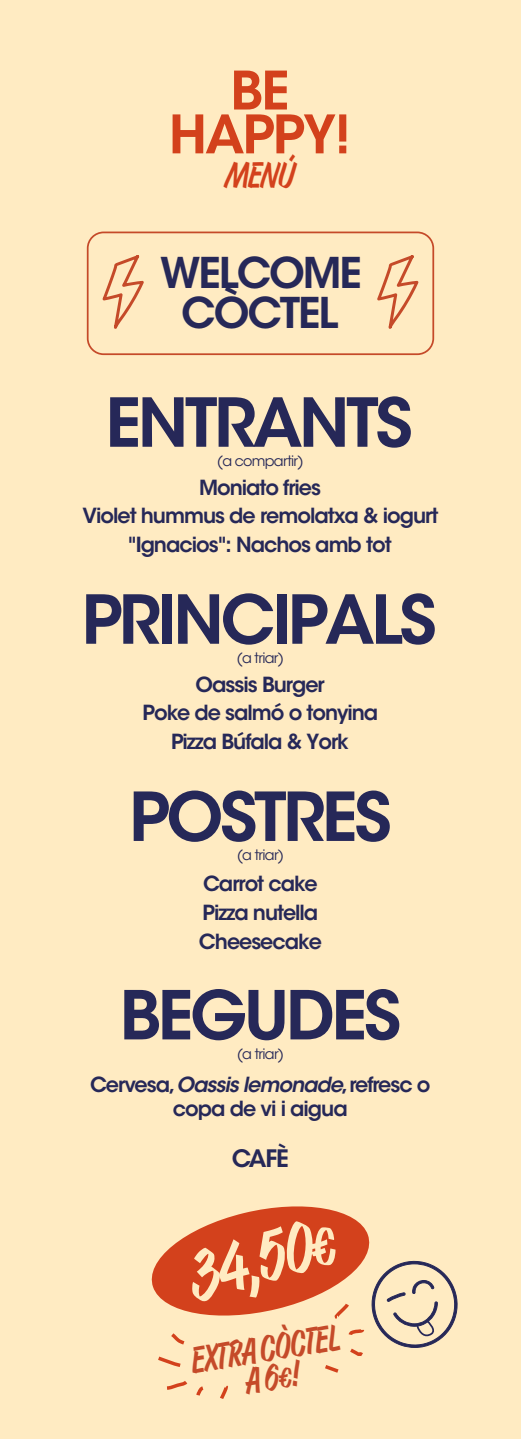
<style>
.page{position:relative;width:521px;height:1439px;background:#ffebc2}
.page>*{position:absolute;margin:0;border:0;box-sizing:border-box;transform-origin:0 0}
.t1{font:600 66.85px "ITC Avant Garde Std";letter-spacing:-.05em;color:#262858}
.t2{font:61.25px "Jaakko";color:#ffebc2}
.t3{font:600 52.68px/43.8px "ITC Avant Garde Std";letter-spacing:-.03em;color:#d3411c;text-align:center}
.t4{font:600 42.18px/40.1px "ITC Avant Garde Std";letter-spacing:-.05em;color:#262858;text-align:center}
.t5{font:32.02px/29.1px "Jaakko";color:#c54a29;text-align:center}
.t6{font:31.5px "Jaakko";color:#d3411c}
.t7{font:600 23.8px "ITC Avant Garde Std";color:#262858}
.t8{font:600 20.65px/28.7px "ITC Avant Garde Std";letter-spacing:-.05em;color:#262858;text-align:center}
.t9{font:14.35px "ITC Avant Garde Std";letter-spacing:-.05em;color:#262858}
.s1{font-style:italic}
.s2{font-size:45.85px}
</style>
<div class="page">
<div style="left:87px;top:231px;width:347px;height:124px;border:2px solid #c54a29;border-radius:16px"></div>
<svg style="left:377px;top:255px;width:41px;height:74px"></svg>
<svg style="left:102px;top:255px;width:42px;height:74px"></svg>
<svg style="left:151px;top:1206px;width:307px;height:193px"></svg>
<h3 class="t3" style="left:169px;top:68px;width:184px">BE<br>HAPPY!</h3>
<h3 class="t6" style="left:224px;top:153px;width:72px">MENÚ</h3>
<h3 class="t4" style="left:160px;top:253px;width:203px">WELCOME<br>CÒCTEL</h3>
<h1 class="t1" style="left:105px;top:380px;width:309px">ENTRANTS</h1>
<p class="t9" style="left:217px;top:452px;width:88px">(a compartir)</p>
<p class="t8" style="left:82px;top:473px;width:357px">Moniato fries<br>Violet hummus de remolatxa &amp; iogurt "Ignacios": Nachos amb tot</p>
<h1 class="t1" style="left:82px;top:577px;width:356px">PRINCIPALS</h1>
<p class="t9" style="left:236px;top:649px;width:49px">(a triar)</p>
<p class="t8" style="left:143px;top:670px;width:237px">Oassis Burger<br>Poke de salmó o tonyina<br>Pizza Búfala &amp; York</p>
<h1 class="t1" style="left:129px;top:774px;width:264px">POSTRES</h1>
<p class="t9" style="left:237px;top:845px;width:49px">(a triar)</p>
<p class="t8" style="left:199px;top:869px;width:124px;text-align:left">Carrot cake<br>Pizza nutella<br>Cheesecake</p>
<h1 class="t1" style="left:120px;top:972px;width:283px">BEGUDES</h1>
<p class="t9" style="left:237px;top:1045px;width:49px">(a triar)</p>
<p class="t8" style="left:90px;top:1072px;width:342px;line-height:23.8px">Cervesa,<span class="s1">Oassis lemonade</span>,refresc o copa de vi i aigua</p>
<p class="t7" style="left:232px;top:1143px;width:59px">CAFÈ</p>
<h2 class="t2" style="left:176px;top:1238px;width:153px;rotate:-16deg">34,50<span class="s2">€</span></h2>
<h3 class="t5" style="left:188px;top:1348px;width:153px;rotate:-10deg">EXTRACÒCTEL<br>A6!</h3>
</div>
